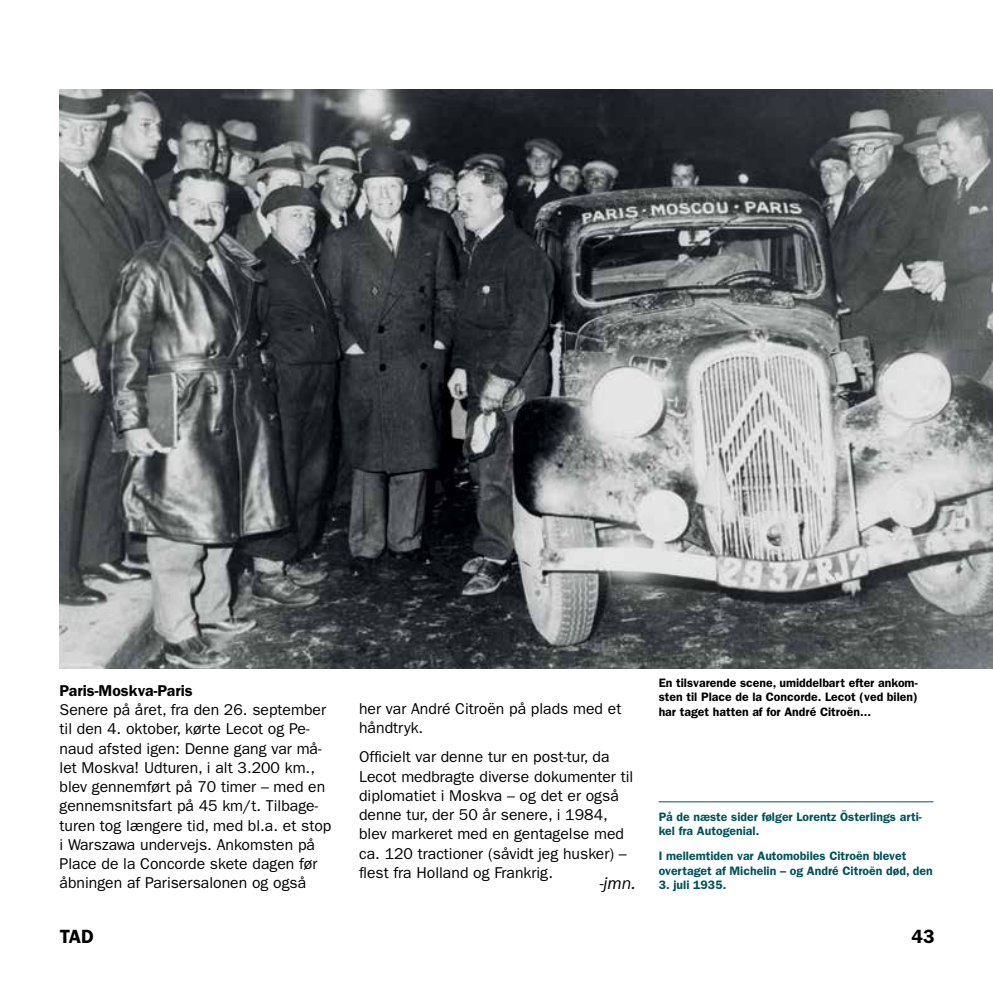
<style>
.page{position:relative;width:993px;height:993px;background:#fff}
.page>*{position:absolute;margin:0;border:0;box-sizing:border-box;transform-origin:0 0}
.t1{font:600 19.25px "Franklin Gothic";color:#000}
.t2{font:italic 17.5px "Franklin Gothic";color:#000}
.t3{font:15.75px/19.2px "Franklin Gothic";color:#000}
.t4{font:600 15.75px "Franklin Gothic";color:#000}
.t5{font:600 12.25px/14.7px "Franklin Gothic";color:#00535a}
.t6{font:600 12.25px/14.7px "Franklin Gothic";color:#000;text-align:justify}
</style>
<div class="page">
<img style="left:60px;top:89px;width:932px;height:579px">
<hr style="left:658px;top:801px;width:275px;height:1px;background:#00535a">
<p class="t4" style="left:60px;top:680px;width:135px">Paris-Moskva-Paris</p>
<p class="t3" style="left:60px;top:700px;width:273px">Senere på året, fra den 26. september til den 4. oktober, kørte Lecot og Pe&shy;naud afsted igen: Denne gang var må&shy;let Moskva! Udturen, i alt 3.200 km., blev gennemført på 70 timer – med en gennemsnitsfart på 45 km/t. Tilbage&shy;turen tog længere tid, med bl.a. et stop i Warszawa undervejs. Ankomsten på Place de la Concorde skete dagen før åbningen af Parisersalonen og også</p>
<p class="t3" style="left:359px;top:699px;width:264px">her var André Citroën på plads med et håndtryk.</p>
<p class="t3" style="left:359px;top:747px;width:275px">Officielt var denne tur en post-tur, da Lecot medbragte diverse dokumenter til diplomatiet i Moskva – og det er også denne tur, der 50 år senere, i 1984, blev markeret med en gentagelse med ca. 120 tractioner (såvidt jeg husker) – flest fra Holland og Frankrig.</p>
<p class="t2" style="left:599px;top:873px;width:38px">-jmn.</p>
<p class="t6" style="left:658px;top:674px;width:260px">En tilsvarende scene, umiddelbart efter ankom&shy;sten til Place de la Concorde. Lecot (ved bilen) har taget hatten af for André Citroën...</p>
<p class="t5" style="left:658px;top:808px;width:264px">På de næste sider følger Lorentz Österlings arti&shy;kel fra Autogenial.</p>
<p class="t5" style="left:658px;top:848px;width:275px">I mellemtiden var Automobiles Citroën blevet overtaget af Michelin – og André Citroën død, den</p>
<p class="t5" style="left:658px;top:877px;width:69px">3. juli 1935.</p>
<p class="t1" style="left:60px;top:925px;width:36px">TAD</p>
<p class="t1" style="left:911px;top:924px;width:25px">43</p>
</div>
